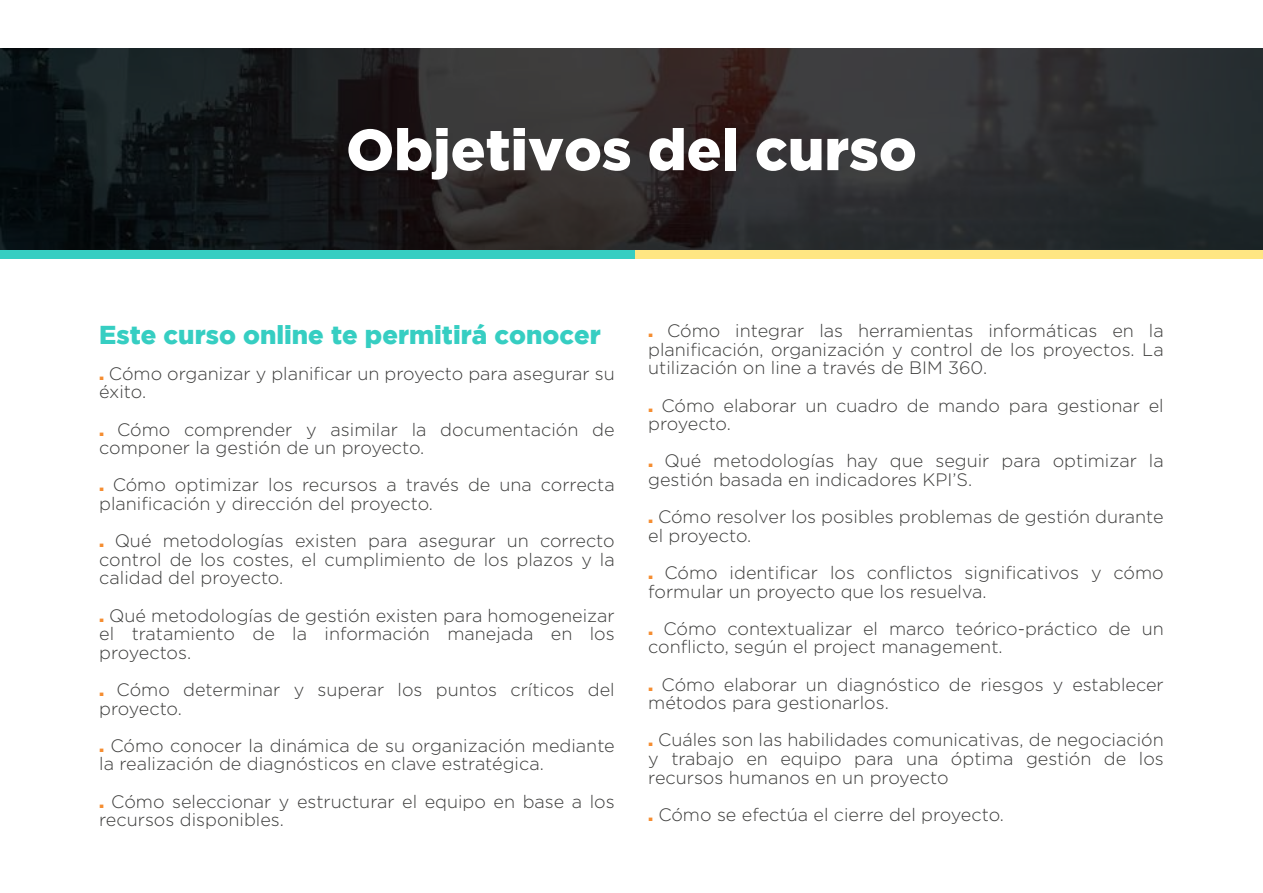
<style>
.page{position:relative;width:1263px;height:893px;background:#fff}
.page>*{position:absolute;margin:0;border:0;box-sizing:border-box;transform-origin:0 0}
.t1{font:900 57.75px "Gotham";color:#fff}
.t2{font:900 25.8px "Gotham";color:#36cec2}
.t3{font:300 18px/18.6px "Gotham";color:#3c3c3b}
.s1{font-weight:900;color:#f58d31}
</style>
<div class="page">
<svg style="left:0;top:48px;width:1263px;height:203px"></svg>
<div style="left:634px;top:251px;width:629px;height:8px;background:#ffe683"></div>
<div style="left:0;top:251px;width:634px;height:8px;background:#36cec2"></div>
<h1 class="t1" style="left:346px;top:116px;width:572px">Objetivos del curso</h1>
<h2 class="t2" style="left:99px;top:320px;width:503px">Este curso online te permitirá conocer</h2>
<p class="t3" style="left:99px;top:364px;width:517px"><span class="s1">.</span> Cómo organizar y planificar un proyecto para asegurar su éxito.</p>
<p class="t3" style="left:99px;top:419px;width:517px"><span class="s1">.</span> Cómo comprender y asimilar la documentación de componer la gestión de un proyecto.</p>
<p class="t3" style="left:99px;top:475px;width:517px"><span class="s1">.</span> Cómo optimizar los recursos a través de una correcta planificación y dirección del proyecto.</p>
<p class="t3" style="left:99px;top:531px;width:517px;text-align:justify"><span class="s1">.</span> Qué metodologías existen para asegurar un correcto control de los costes, el cumplimiento de los plazos y la calidad del proyecto.</p>
<p class="t3" style="left:99px;top:605px;width:517px;text-align:justify"><span class="s1">.</span> Qué metodologías de gestión existen para homogeneizar el tratamiento de la información manejada en los proyectos.</p>
<p class="t3" style="left:99px;top:680px;width:517px"><span class="s1">.</span> Cómo determinar y superar los puntos críticos del proyecto.</p>
<p class="t3" style="left:99px;top:736px;width:517px"><span class="s1">.</span> Cómo conocer la dinámica de su organización mediante la realización de diagnósticos en clave estratégica.</p>
<p class="t3" style="left:99px;top:791px;width:517px"><span class="s1">.</span> Cómo seleccionar y estructurar el equipo en base a los recursos disponibles.</p>
<p class="t3" style="left:648px;top:321px;width:517px;text-align:justify"><span class="s1">.</span> Cómo integrar las herramientas informáticas en la planificación, organización y control de los proyectos. La utilización on line a través de BIM 360.</p>
<p class="t3" style="left:648px;top:395px;width:517px"><span class="s1">.</span> Cómo elaborar un cuadro de mando para gestionar el proyecto.</p>
<p class="t3" style="left:648px;top:451px;width:517px"><span class="s1">.</span> Qué metodologías hay que seguir para optimizar la gestión basada en indicadores KPI’S.</p>
<p class="t3" style="left:648px;top:507px;width:517px"><span class="s1">.</span> Cómo resolver los posibles problemas de gestión durante el proyecto.</p>
<p class="t3" style="left:648px;top:563px;width:517px"><span class="s1">.</span> Cómo identificar los conflictos significativos y cómo formular un proyecto que los resuelva.</p>
<p class="t3" style="left:648px;top:619px;width:517px"><span class="s1">.</span> Cómo contextualizar el marco teórico-práctico de un conflicto, según el project management.</p>
<p class="t3" style="left:648px;top:674px;width:517px"><span class="s1">.</span> Cómo elaborar un diagnóstico de riesgos y establecer métodos para gestionarlos.</p>
<p class="t3" style="left:648px;top:730px;width:517px;text-align:justify"><span class="s1">.</span> Cuáles son las habilidades comunicativas, de negociación y trabajo en equipo para una óptima gestión de los recursos humanos en un proyecto</p>
<p class="t3" style="left:648px;top:805px;width:357px"><span class="s1">.</span> Cómo se efectúa el cierre del proyecto.</p>
</div>
